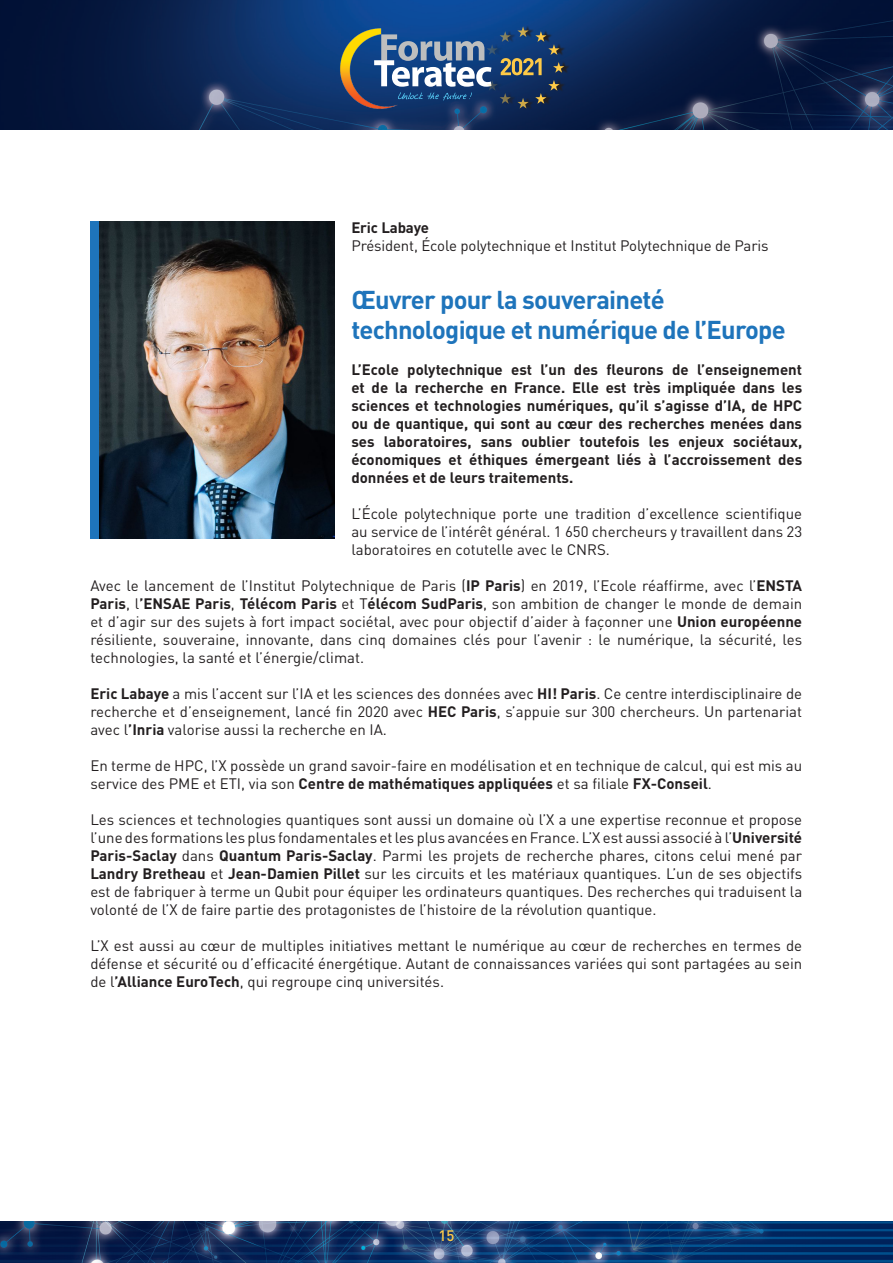
<style>
.page{position:relative;width:893px;height:1263px;background:#fff}
.page>*{position:absolute;margin:0;border:0;box-sizing:border-box;transform-origin:0 0}
.t1{font:700 25.5px/30.6px "DIN Pro";letter-spacing:-.03em;color:#1e74bb}
.t2{font:15px/18px "DIN Pro";color:#231f20;text-align:justify}
.t3{font:700 15px/18px "DIN Pro";color:#231f20;text-align:justify}
.t4{font:500 15px "DIN Pro";color:#feca47}
.s1{font-weight:700}
</style>
<div class="page">
<img style="left:0;top:0;width:893px;height:130px">
<img style="left:0;top:1221px;width:893px;height:42px">
<svg style="left:490px;top:25px;width:80px;height:85px"></svg>
<svg style="left:415px;top:26px;width:149px;height:83px;background:#38577f"></svg>
<img style="left:329px;top:22px;width:86px;height:88px">
<img style="left:98px;top:221px;width:236px;height:318px">
<div style="left:90px;top:221px;width:8px;height:318px;background:#1e74bb"></div>
<p class="t3" style="left:351px;top:217px;width:79px">Eric Labaye</p>
<p class="t2" style="left:351px;top:235px;width:419px">Président, École polytechnique et Institut Polytechnique de Paris</p>
<p class="t1" style="left:351px;top:281px;width:436px">Œuvrer pour la souveraineté technologique et numérique de l’Europe</p>
<p class="t3" style="left:351px;top:359px;width:452px">L’Ecole polytechnique est l’un des fleurons de l’enseignement et de la recherche en France. Elle est très impliquée dans les sciences et technologies numériques, qu’il s’agisse d’IA, de HPC ou de quantique, qui sont au cœur des recherches menées dans ses laboratoires, sans oublier toutefois les enjeux sociétaux, économiques et éthiques émergeant liés à l’accroissement des données et de leurs traitements.</p>
<p class="t2" style="left:351px;top:503px;width:452px">L’École polytechnique porte une tradition d’excellence scientifique au service de l’intérêt général. 1 650 chercheurs y travaillent dans 23 laboratoires en cotutelle avec le CNRS.</p>
<p class="t2" style="left:90px;top:575px;width:713px">Avec le lancement de l’Institut Polytechnique de Paris (<span class="s1">IP Paris</span>) en 2019, l’Ecole réaffirme, avec l’<span class="s1">ENSTA Paris</span>, l<span class="s1">’ENSAE Paris</span>, <span class="s1">Télécom Paris</span> et T<span class="s1">élécom SudParis</span>, son ambition de changer le monde de demain et d’agir sur des sujets à fort impact sociétal, avec pour objectif d’aider à façonner une <span class="s1">Union européenne </span>résiliente, souveraine, innovante, dans cinq domaines clés pour l’avenir : le numérique, la sécurité, les technologies, la santé et l’énergie/climat.</p>
<p class="t2" style="left:90px;top:683px;width:713px"><span class="s1">Eric Labaye</span> a mis l’accent sur l’IA et les sciences des données avec <span class="s1">HI! Paris</span>. Ce centre interdisciplinaire de recherche et d’enseignement, lancé fin 2020 avec <span class="s1">HEC Paris</span>, s’appuie sur 300 chercheurs. Un partenariat avec l<span class="s1">’Inria</span> valorise aussi la recherche en IA.</p>
<p class="t2" style="left:90px;top:755px;width:713px">En terme de HPC, l’X possède un grand savoir-faire en modélisation et en technique de calcul, qui est mis au service des PME et ETI, via son <span class="s1">Centre de mathématiques appliquées</span> et sa filiale <span class="s1">FX-Conseil</span>.</p>
<p class="t2" style="left:90px;top:809px;width:713px">Les sciences et technologies quantiques sont aussi un domaine où l’X a une expertise reconnue et propose l’une des formations les plus fondamentales et les plus avancées en France. L’X est aussi associé à l’<span class="s1">Université Paris-Saclay</span> dans <span class="s1">Quantum Paris-Saclay</span>. Parmi les projets de recherche phares, citons celui mené par <span class="s1">Landry Bretheau</span> et <span class="s1">Jean-Damien Pillet</span> sur les circuits et les matériaux quantiques. L’un de ses objectifs est de fabriquer à terme un Qubit pour équiper les ordinateurs quantiques. Des recherches qui traduisent la volonté de l’X de faire partie des protagonistes de l’histoire de la révolution quantique.</p>
<p class="t2" style="left:90px;top:935px;width:713px">L’X est aussi au cœur de multiples initiatives mettant le numérique au cœur de recherches en termes de défense et sécurité ou d’efficacité énergétique. Autant de connaissances variées qui sont partagées au sein de l<span class="s1">’Alliance EuroTech</span>, qui regroupe cinq universités.</p>
<p class="t4" style="left:438px;top:1223px;width:17px">15</p>
</div>
